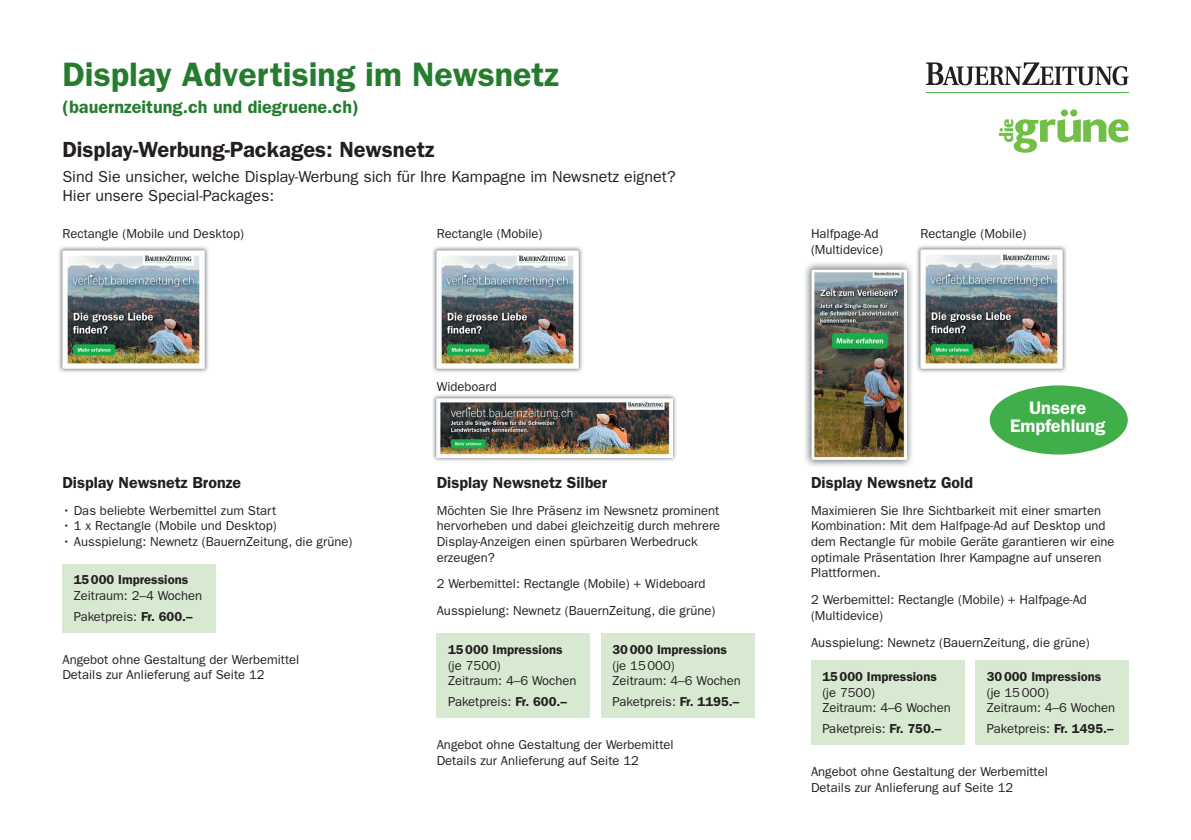
<style>
.page{position:relative;width:1191px;height:840px;background:#fff}
.page>*{position:absolute;margin:0;border:0;box-sizing:border-box;transform-origin:0 0}
.t1{font:600 34px "ITC Franklin Gothic Std";color:#257c2e}
.t2{font:600 22px "ITC Franklin Gothic Std";color:#231f20}
.t3{font:600 18.2px/18.2px "ITC Franklin Gothic Std";color:#fff;text-align:center}
.t4{font:600 18px "ITC Franklin Gothic Std";color:#257c2e}
.t5{font:16px/19.2px "ITC Franklin Gothic Std";color:#231f20}
.t6{font:600 16px "ITC Franklin Gothic Std";color:#231f20}
.t7{font:13px/15.6px "ITC Franklin Gothic Std";color:#231f20}
.t8{font:600 13px "ITC Franklin Gothic Std";color:#231f20}
.s1{font-weight:600}
</style>
<div class="page">
<svg style="left:926px;top:62px;width:202px;height:23px"></svg>
<hr style="left:926px;top:92px;width:202px;height:1px;background:#4cb848">
<svg style="left:998px;top:109px;width:130px;height:44px"></svg>
<div style="left:62px;top:563px;width:153px;height:69px;background:#d8e9d2"></div>
<div style="left:437px;top:633px;width:153px;height:84px;background:#d8e9d2"></div>
<div style="left:601px;top:633px;width:153px;height:84px;background:#d8e9d2"></div>
<div style="left:811px;top:660px;width:153px;height:84px;background:#d8e9d2"></div>
<div style="left:975px;top:660px;width:153px;height:84px;background:#d8e9d2"></div>
<div style="left:989px;top:385px;width:138px;height:69px;background:#40ae49;border-radius:50%"></div>
<img style="left:432px;top:246px;width:151px;height:126px">
<img style="left:437px;top:250px;width:142px;height:118px">
<img style="left:916px;top:245px;width:151px;height:127px">
<img style="left:920px;top:249px;width:142px;height:119px">
<img style="left:58px;top:246px;width:151px;height:126px">
<img style="left:62px;top:250px;width:143px;height:118px">
<img style="left:432px;top:394px;width:244px;height:67px">
<img style="left:437px;top:398px;width:235px;height:59px">
<img style="left:805px;top:263px;width:107px;height:203px">
<img style="left:811px;top:269px;width:95px;height:190px">
<h1 class="t1" style="left:62px;top:54px;width:498px">Display Advertising im Newsnetz</h1>
<h3 class="t4" style="left:62px;top:96px;width:298px">(bauernzeitung.ch und diegruene.ch)</h3>
<h2 class="t2" style="left:62px;top:136px;width:373px">Display-Werbung-Packages: Newsnetz</h2>
<p class="t5" style="left:62px;top:167px;width:615px">Sind Sie unsicher, welche Display-Werbung sich für Ihre Kampagne im Newsnetz eignet?<br>Hier unsere Special-Packages:</p>
<p class="t7" style="left:62px;top:226px;width:183px">Rectangle (Mobile und Desktop)</p>
<p class="t7" style="left:437px;top:226px;width:107px">Rectangle (Mobile)</p>
<p class="t7" style="left:811px;top:226px;width:73px">Halfpage-Ad (Multidevice)</p>
<p class="t7" style="left:920px;top:226px;width:107px">Rectangle (Mobile)</p>
<p class="t6" style="left:62px;top:472px;width:180px">Display Newsnetz Bronze</p>
<p class="t7" style="left:62px;top:502px;width:215px">• Das beliebte Werbemittel zum Start</p>
<p class="t7" style="left:62px;top:518px;width:216px">• 1 x Rectangle (Mobile und Desktop)</p>
<p class="t7" style="left:62px;top:533px;width:292px">• Ausspielung: Newnetz (BauernZeitung, die grüne)</p>
<p class="t8" style="left:74px;top:572px;width:116px">15 000 Impressions</p>
<p class="t7" style="left:74px;top:584px;width:130px;line-height:21.2px">Zeitraum: 2–4 Wochen<br>Paketpreis: <span class="s1">Fr. 600.–</span></p>
<p class="t7" style="left:62px;top:651px;width:238px">Angebot ohne Gestaltung der Werbemittel<br>Details zur Anlieferung auf Seite 12</p>
<p class="t7" style="left:437px;top:378px;width:62px">Wideboard</p>
<p class="t6" style="left:437px;top:472px;width:172px">Display Newsnetz Silber</p>
<p class="t7" style="left:437px;top:502px;width:285px">Möchten Sie Ihre Präsenz im Newsnetz prominent hervorheben und dabei gleichzeitig durch mehrere Display-Anzeigen einen spürbaren Werbedruck erzeugen?</p>
<p class="t7" style="left:437px;top:570px;width:280px;line-height:27px">2 Werbemittel: Rectangle (Mobile) + Wideboard<br>Ausspielung: Newnetz (BauernZeitung, die grüne)</p>
<p class="t8" style="left:448px;top:641px;width:116px">15 000 Impressions</p>
<p class="t7" style="left:448px;top:657px;width:130px">(je 7500)<br>Zeitraum: 4–6 Wochen</p>
<p class="t7" style="left:448px;top:694px;width:120px">Paketpreis: <span class="s1">Fr. 600.–</span></p>
<p class="t8" style="left:612px;top:641px;width:116px">30 000 Impressions</p>
<p class="t7" style="left:612px;top:657px;width:130px">(je 15 000)<br>Zeitraum: 4–6 Wochen</p>
<p class="t7" style="left:612px;top:694px;width:128px">Paketpreis: <span class="s1">Fr. 1195.–</span></p>
<p class="t7" style="left:437px;top:736px;width:238px">Angebot ohne Gestaltung der Werbemittel<br>Details zur Anlieferung auf Seite 12</p>
<h3 class="t3" style="left:1010px;top:398px;width:97px">Unsere<br>Empfehlung</h3>
<p class="t6" style="left:811px;top:472px;width:163px">Display Newsnetz Gold</p>
<p class="t7" style="left:811px;top:502px;width:305px">Maximieren Sie Ihre Sichtbarkeit mit einer smarten Kombination: Mit dem Halfpage-Ad auf Desktop und dem Rectangle für mobile Geräte garantieren wir eine optimale Präsentation Ihrer Kampagne auf unseren Plattformen.</p>
<p class="t7" style="left:811px;top:591px;width:277px">2 Werbemittel: Rectangle (Mobile) + Halfpage-Ad (Multidevice)</p>
<p class="t7" style="left:811px;top:634px;width:280px">Ausspielung: Newnetz (BauernZeitung, die grüne)</p>
<p class="t8" style="left:822px;top:668px;width:116px">15 000 Impressions</p>
<p class="t7" style="left:822px;top:684px;width:130px">(je 7500)<br>Zeitraum: 4–6 Wochen</p>
<p class="t7" style="left:822px;top:720px;width:120px">Paketpreis: <span class="s1">Fr. 750.–</span></p>
<p class="t8" style="left:986px;top:668px;width:116px">30 000 Impressions</p>
<p class="t7" style="left:986px;top:684px;width:130px">(je 15 000)<br>Zeitraum: 4–6 Wochen</p>
<p class="t7" style="left:986px;top:720px;width:128px">Paketpreis: <span class="s1">Fr. 1495.–</span></p>
<p class="t7" style="left:811px;top:763px;width:238px">Angebot ohne Gestaltung der Werbemittel<br>Details zur Anlieferung auf Seite 12</p>
</div>
